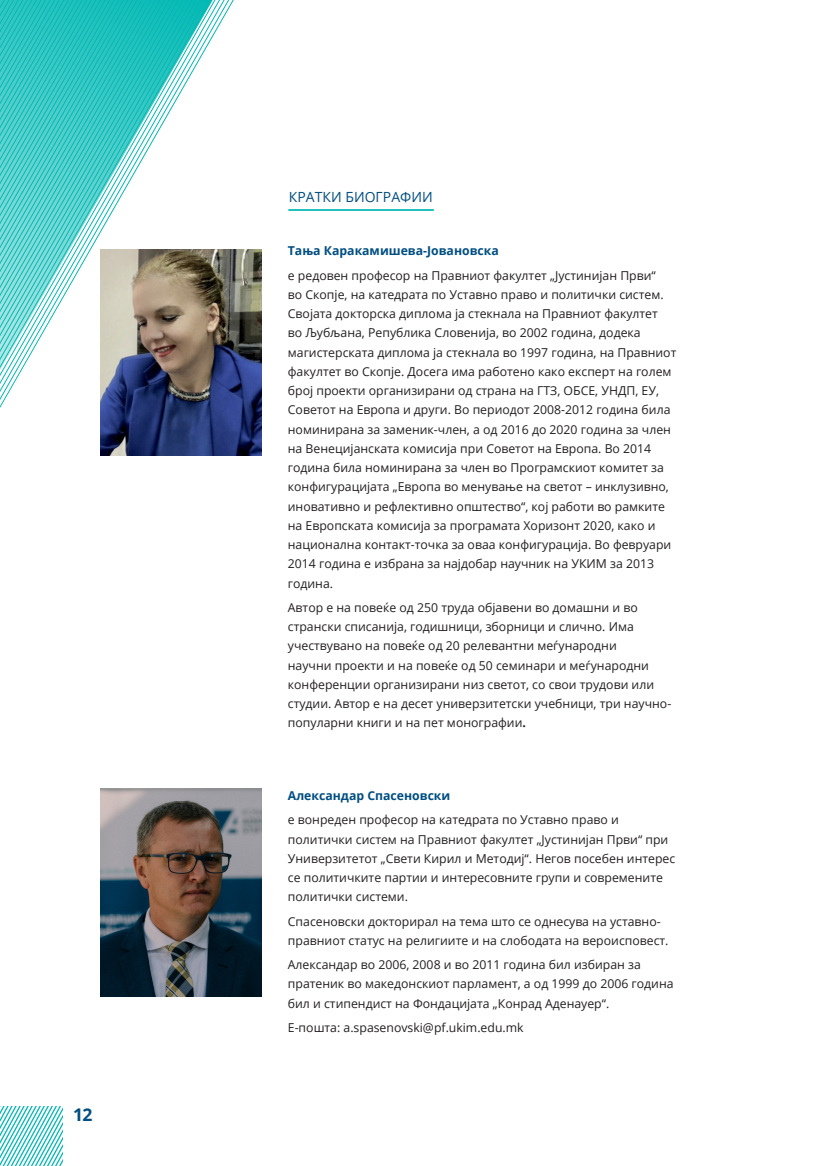
<style>
.page{position:relative;width:819px;height:1166px;background:#fff}
.page>*{position:absolute;margin:0;border:0;box-sizing:border-box;transform-origin:0 0}
.t1{font:700 17.5px "Open Sans";color:#004e82}
.avtor{font:14px "Open Sans";color:#004e82}
.автори_био{font:12.25px/19.2px "Open Sans";color:#231f20}
.автори_био-2{font:700 12.25px "Open Sans";color:#004e82}
.s1{font-weight:700}
</style>
<div class="page">
<svg style="left:0;top:1106px;width:62px;height:60px"></svg>
<hr style="left:288px;top:209px;width:146px;height:2px;background:#03b9b4">
<svg style="left:140px;top:0;width:5px;height:164px"></svg>
<svg style="left:131px;top:0;width:5px;height:180px"></svg>
<svg style="left:126px;top:0;width:5px;height:188px"></svg>
<svg style="left:117px;top:0;width:5px;height:204px"></svg>
<svg style="left:113px;top:0;width:4px;height:211px"></svg>
<svg style="left:108px;top:0;width:5px;height:220px"></svg>
<svg style="left:104px;top:0;width:4px;height:227px"></svg>
<svg style="left:99px;top:0;width:5px;height:409px"></svg>
<svg style="left:94px;top:0;width:5px;height:244px"></svg>
<svg style="left:90px;top:0;width:4px;height:251px"></svg>
<svg style="left:0;top:0;width:90px;height:408px"></svg>
<img style="left:101px;top:249px;width:160px;height:206px">
<img style="left:101px;top:789px;width:160px;height:207px">
<h1 class="t1" style="left:73px;top:1102px;width:21px">12</h1>
<p class="avtor" style="left:289px;top:187px;width:145px">КРАТКИ БИОГРАФИИ</p>
<p class="автори_био-2" style="left:288px;top:242px;width:212px">Тања Каракамишева-Јовановска</p>
<p class="автори_био" style="left:288px;top:265px;width:390px">е редовен професор на Правниот факултет „Јустинијан Први“<br>во Скопје, на катедрата по Уставно право и политички систем.<br>Својата докторска диплома ја стекнала на Правниот факултет<br>во Љубљана, Република Словенија, во 2002 година, додека магистерската диплома ја стекнала во 1997 година, на Правниот факултет во Скопје. Досега има работено како експерт на голем број проекти организирани од страна на ГТЗ, ОБСЕ, УНДП, ЕУ, Советот на Европа и други. Во периодот 2008-2012 година била номинирана за заменик-член, а од 2016 до 2020 година за член на Венецијанската комисија при Советот на Европа. Во 2014 година била номинирана за член во Програмскиот комитет за конфигурацијата „Европа во менување на светот – инклузивно, иновативно и рефлективно општество“, кој работи во рамките на Европската комисија за програмата Хоризонт 2020, како и национална контакт-точка за оваа конфигурација. Во февруари 2014 година е избрана за најдобар научник на УКИМ за 2013 година.</p>
<p class="автори_био" style="left:288px;top:597px;width:385px">Автор е на повеќе од 250 труда објавени во домашни и во странски списанија, годишници, зборници и слично. Има учествувано на повеќе од 20 релевантни меѓународни<br>научни проекти и на повеќе од 50 семинари и меѓународни конференции организирани низ светот, со свои трудови или студии. Автор е на десет универзитетски учебници, три научно&shy;популарни книги и на пет монографии<span class="s1">.</span></p>
<p class="автори_био-2" style="left:288px;top:787px;width:164px">Александар Спасеновски</p>
<p class="автори_био" style="left:288px;top:810px;width:389px">е вонреден професор на катедрата по Уставно право и политички систем на Правниот факултет „Јустинијан Први“ при Универзитетот „Свети Кирил и Методиј“. Негов посебен интерес се политичките партии и интересовните групи и современите политички системи.</p>
<p class="автори_био" style="left:288px;top:911px;width:382px">Спасеновски докторирал на тема што се однесува на уставно&shy;правниот статус на религиите и на слободата на вероисповест.</p>
<p class="автори_био" style="left:288px;top:954px;width:387px">Александар во 2006, 2008 и во 2011 година бил избиран за пратеник во македонскиот парламент, а од 1999 до 2006 година бил и стипендист на Фондацијата „Конрад Аденауер“.</p>
<p class="автори_био" style="left:288px;top:1017px;width:237px">Е-пошта: a.spasenovski@pf.ukim.edu.mk</p>
</div>
